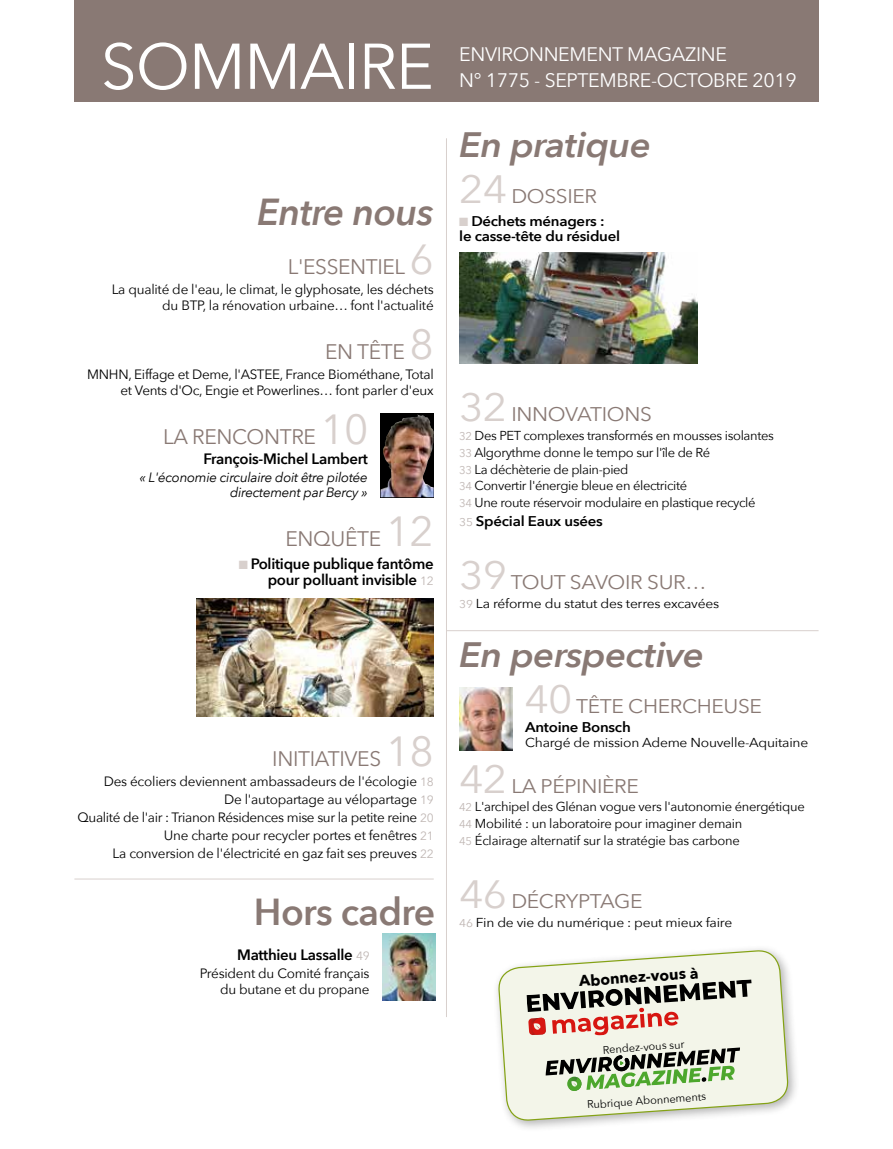
<style>
.page{position:relative;width:893px;height:1149px;background:#fff}
.page>*{position:absolute;margin:0;border:0;box-sizing:border-box;transform-origin:0 0}
.t1{font:63.9px "Avenir Next";letter-spacing:-.02em;color:#fff}
.t2{font:italic 600 37.5px "Avenir Next";letter-spacing:-.02em;color:#897974}
.t3{font:600 37.5px "Avenir Next";letter-spacing:-.02em;color:#897974}
.t4{font:italic 600 35.25px "Avenir Next";letter-spacing:-.02em;color:#897974;scale:1.07 1}
.t5{font:21px "Avenir Next";letter-spacing:-.015em;color:#897974}
.t6{font:19.65px "Avenir Next";letter-spacing:-.015em;color:#897974;scale:1.07 1}
.t7{font:19.5px/26px "Avenir Next";letter-spacing:-.015em;color:#fff}
.t8{font:700 15.3px "Avenir Next";color:#000}
.t9{font:600 15px/15.8px "Avenir Next";letter-spacing:-.02em;color:#000;text-align:right}
.t10{font:600 14.1px/14.9px "Avenir Next";letter-spacing:-.02em;color:#000;scale:1.07 1}
.t11{font:13.5px/17.9px "Avenir Next";letter-spacing:-.02em;color:#000;text-align:right}
.t12{font:italic 13.5px/15.8px "Avenir Next";letter-spacing:-.02em;color:#000;text-align:right}
.t13{font:12.9px/16.8px "Avenir Next";letter-spacing:-.025em;color:#000}
.t14{font:12.9px "Avenir Next";letter-spacing:-.025em;color:#000;scale:1.07 1}
.t15{font:10.95px "Avenir Next";color:#000}
.s1{font-size:42px;color:#d8d0cd}
.s2{color:#d8d0cd}
.s3{font-weight:400;font-size:12px;color:#c0b7b4}
.s4{font-size:12px;color:#c0b7b4}
.s5{font-size:39.45px;color:#d8d0cd}
.s6{font-size:11.25px;color:#c0b7b4}
.s7{font-weight:400;font-size:11.25px;color:#c0b7b4}
</style>
<div class="page">
<div style="left:74px;top:0;width:745px;height:102px;background:#897974"></div>
<hr style="left:446px;top:630px;width:373px;height:1px;background:#d8d0cd">
<hr style="left:446px;top:138px;width:1px;height:878px;background:#d8d0cd">
<hr style="left:74px;top:878px;width:360px;height:1px;background:#d8d0cd">
<img style="left:459px;top:687px;width:53px;height:63px">
<div style="left:381px;top:413px;width:53px;height:84px;background:#000"></div>
<img style="left:381px;top:415px;width:53px;height:82px">
<img style="left:196px;top:598px;width:238px;height:118px">
<img style="left:459px;top:252px;width:238px;height:111px">
<div style="left:493px;top:944px;width:307px;height:188px;background:#000;opacity:.3"></div>
<svg style="left:498px;top:944px;width:291px;height:177px"></svg>
<svg style="left:526px;top:979px;width:226px;height:56px;background:#c4b3a9"></svg>
<svg style="left:545px;top:1047px;width:195px;height:43px;background:#a8b79d"></svg>
<img style="left:382px;top:933px;width:53px;height:66px">
<hr style="left:0;top:838px;width:1px;height:73px;background:#32822a">
<h1 class="t1" style="left:101px;top:13px;width:334px">SOMMAIRE</h1>
<h2 class="t2" style="left:257px;top:179px;width:178px">Entre nous</h2>
<h3 class="t5" style="left:288px;top:249px;width:148px">L'ESSENTIEL <span class="s1">6</span></h3>
<p class="t11" style="left:112px;top:281px;width:324px;line-height:15.8px">La qualité de l'eau, le climat, le glyphosate, les déchets du BTP, la rénovation urbaine… font l'actualité</p>
<h3 class="t5" style="left:325px;top:333px;width:110px">EN TÊTE <span class="s1">8</span></h3>
<p class="t11" style="left:87px;top:365px;width:348px;line-height:15.8px">MNHN, Eiffage et Deme, l'ASTEE, France Biométhane, Total et Vents d'Oc, Engie et Powerlines… font parler d'eux</p>
<h3 class="t5" style="left:163px;top:418px;width:207px">LA RENCONTRE <span class="s1">10</span></h3>
<p class="t9" style="left:203px;top:450px;width:166px">François-Michel Lambert</p>
<p class="t12" style="left:139px;top:468px;width:230px">« L'économie circulaire doit être pilotée directement par Bercy »</p>
<h3 class="t5" style="left:285px;top:521px;width:150px">ENQUÊTE <span class="s1">12</span></h3>
<p class="t9" style="left:239px;top:555px;width:197px"><span class="s2">■</span> Politique publique fantôme pour polluant invisible <span class="s3">12</span></p>
<h3 class="t5" style="left:272px;top:740px;width:163px">INITIATIVES <span class="s1">18</span></h3>
<p class="t11" style="left:78px;top:771px;width:358px">Des écoliers deviennent ambassadeurs de l'écologie <span class="s4">18<br></span>De l'autopartage au vélopartage <span class="s4">19<br></span>Qualité de l'air : Trianon Résidences mise sur la petite reine <span class="s4">20<br></span>Une charte pour recycler portes et fenêtres <span class="s4">21<br></span>La conversion de l'électricité en gaz fait ses preuves <span class="s4">22</span></p>
<h2 class="t3" style="left:254px;top:879px;width:183px">Hors cadre</h2>
<p class="t9" style="left:237px;top:946px;width:134px">Matthieu Lassalle <span class="s3">49</span></p>
<p class="t11" style="left:200px;top:964px;width:171px;line-height:15.8px">Président du Comité français du butane et du propane</p>
<h3 class="t7" style="left:459px;top:40px;width:339px">ENVIRONNEMENT MAGAZINE<br>N° 1775 - SEPTEMBRE-OCTOBRE 2019</h3>
<h3 class="t4" style="left:459px;top:114px;width:181px">En pratique</h3>
<h3 class="t6" style="left:459px;top:179px;width:130px"><span class="s5">24</span> DOSSIER</h3>
<p class="t10" style="left:459px;top:213px;width:152px"><span class="s2">■</span> Déchets ménagers : le casse-tête du résiduel</p>
<h3 class="t6" style="left:459px;top:397px;width:182px"><span class="s5">32</span> INNOVATIONS</h3>
<p class="t13" style="left:459px;top:426px;width:316px"><span class="s6">32</span> Des PET complexes transformés en mousses isolantes <span class="s6">33</span> Algorythme donne le tempo sur l'île de Ré<br><span class="s6">33</span> La déchèterie de plain-pied<br><span class="s6">34</span> Convertir l'énergie bleue en électricité<br><span class="s6">34</span> Une route réservoir modulaire en plastique recyclé</p>
<p class="t10" style="left:459px;top:513px;width:136px"><span class="s7">35</span> Spécial Eaux usées</p>
<h3 class="t6" style="left:459px;top:565px;width:232px"><span class="s5">39</span> TOUT SAVOIR SUR…</h3>
<p class="t14" style="left:459px;top:592px;width:244px"><span class="s6">39</span> La réforme du statut des terres excavées</p>
<h3 class="t4" style="left:459px;top:624px;width:231px">En perspective</h3>
<h3 class="t6" style="left:524px;top:689px;width:224px"><span class="s5">40</span> TÊTE CHERCHEUSE</h3>
<p class="t10" style="left:525px;top:718px;width:100px">Antoine Bonsch</p>
<p class="t14" style="left:525px;top:731px;width:266px">Chargé de mission Ademe Nouvelle-Aquitaine</p>
<h3 class="t6" style="left:459px;top:769px;width:169px"><span class="s5">42</span> LA PÉPINIÈRE</h3>
<p class="t13" style="left:459px;top:797px;width:347px"><span class="s6">42</span> L'archipel des Glénan vogue vers l'autonomie énergétique<br><span class="s6">44</span> Mobilité : un laboratoire pour imaginer demain<br><span class="s6">45</span> Éclairage alternatif sur la stratégie bas carbone</p>
<h3 class="t6" style="left:459px;top:884px;width:173px"><span class="s5">46</span> DÉCRYPTAGE</h3>
<p class="t14" style="left:459px;top:911px;width:257px"><span class="s6">46</span> Fin de vie du numérique : peut mieux faire</p>
<p class="t8" style="left:578px;top:967px;width:121px;rotate:-4deg">Abonnez-vous à</p>
<p class="t15" style="left:602px;top:1040px;width:83px;rotate:-4deg">Rendez-vous sur</p>
<p class="t15" style="left:586px;top:1094px;width:121px;rotate:-4deg">Rubrique Abonnements</p>
</div>
